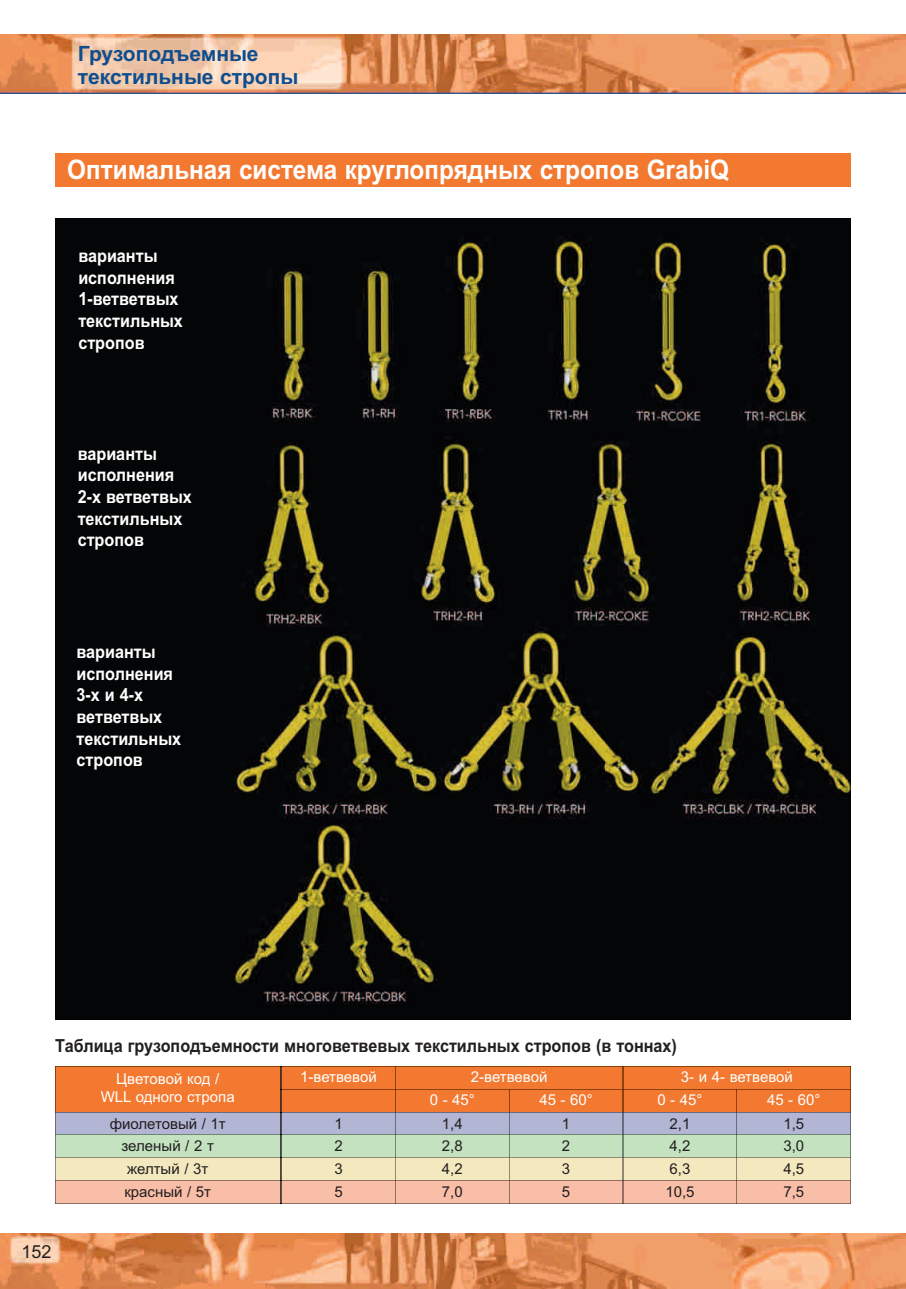
<style>
.page{position:relative;width:906px;height:1289px;background:#fff}
.page>*{position:absolute;margin:0;border:0;box-sizing:border-box;transform-origin:0 0}
.t1{font:700 27px "Arial";color:#fff;scale:.9 1}
.t2{font:700 21px/22.5px "Arial";color:#0f4d8e}
.t3{font:700 18px/21.6px "Arial";color:#fff;scale:.9 1}
.t4{font:700 18px "Arial";color:#231f20;scale:.9 1}
.t5{font:18px "Arial";color:#231f20}
.t6{font:15px "Arial";color:#231f20}
.t7{font:15px/18px "Arial";color:#fff;text-align:center}
</style>
<div class="page">
<img style="left:0;top:34px;width:906px;height:59px">
<img style="left:0;top:1233px;width:906px;height:55px">
<div style="left:55px;top:153px;width:795px;height:34px;background:#f37930"></div>
<img style="left:55px;top:219px;width:795px;height:800px">
<svg style="left:55px;top:1066px;width:796px;height:138px;background:#dcae8a"></svg>
<p class="t2" style="left:78px;top:43px;width:222px">Грузоподъемные текстильные стропы</p>
<h1 class="t1" style="left:67px;top:154px;width:737px">Оптимальная система круглопрядных стропов GrabiQ</h1>
<p class="t3" style="left:78px;top:245px;width:118px">варианты исполнения<br>1-ветветвых текстильных стропов</p>
<p class="t3" style="left:78px;top:443px;width:128px">варианты исполнения<br>2-х ветветвых текстильных стропов</p>
<p class="t3" style="left:77px;top:641px;width:118px">варианты исполнения<br>3-х и 4-х ветветвых текстильных стропов</p>
<p class="t4" style="left:55px;top:1034px;width:692px">таблица грузоподъемности многоветвевых текстильных стропов (в тоннах)</p>
<p class="t7" style="left:101px;top:1070px;width:135px">Цветовой код /<br>WLL одного стропа</p>
<p class="t7" style="left:300px;top:1067px;width:78px">1-ветвевой</p>
<p class="t7" style="left:471px;top:1067px;width:78px">2-ветвевой</p>
<p class="t7" style="left:681px;top:1067px;width:113px">3- и 4- ветвевой</p>
<p class="t7" style="left:430px;top:1090px;width:47px">0 - 45°</p>
<p class="t7" style="left:539px;top:1090px;width:55px">45 - 60°</p>
<p class="t7" style="left:657px;top:1090px;width:47px">0 - 45°</p>
<p class="t7" style="left:767px;top:1090px;width:55px">45 - 60°</p>
<p class="t5" style="left:21px;top:1240px;width:32px">152</p>
<p class="t6" style="left:110px;top:1114px;width:118px">фиолетовый / 1т</p>
<p class="t6" style="left:334px;top:1114px;width:10px">1</p>
<p class="t6" style="left:442px;top:1114px;width:22px">1,4</p>
<p class="t6" style="left:562px;top:1114px;width:10px">1</p>
<p class="t6" style="left:669px;top:1114px;width:22px">2,1</p>
<p class="t6" style="left:783px;top:1114px;width:22px">1,5</p>
<p class="t6" style="left:122px;top:1137px;width:94px">зеленый / 2 т</p>
<p class="t6" style="left:334px;top:1137px;width:10px">2</p>
<p class="t6" style="left:442px;top:1137px;width:22px">2,8</p>
<p class="t6" style="left:562px;top:1137px;width:10px">2</p>
<p class="t6" style="left:669px;top:1137px;width:22px">4,2</p>
<p class="t6" style="left:783px;top:1137px;width:22px">3,0</p>
<p class="t6" style="left:127px;top:1160px;width:83px">желтый / 3т</p>
<p class="t6" style="left:334px;top:1160px;width:10px">3</p>
<p class="t6" style="left:442px;top:1160px;width:22px">4,2</p>
<p class="t6" style="left:562px;top:1160px;width:10px">3</p>
<p class="t6" style="left:669px;top:1160px;width:22px">6,3</p>
<p class="t6" style="left:783px;top:1160px;width:22px">4,5</p>
<p class="t6" style="left:124px;top:1182px;width:88px">красный / 5т</p>
<p class="t6" style="left:334px;top:1182px;width:10px">5</p>
<p class="t6" style="left:442px;top:1182px;width:22px">7,0</p>
<p class="t6" style="left:562px;top:1182px;width:10px">5</p>
<p class="t6" style="left:665px;top:1182px;width:31px">10,5</p>
<p class="t6" style="left:783px;top:1182px;width:22px">7,5</p>
</div>
